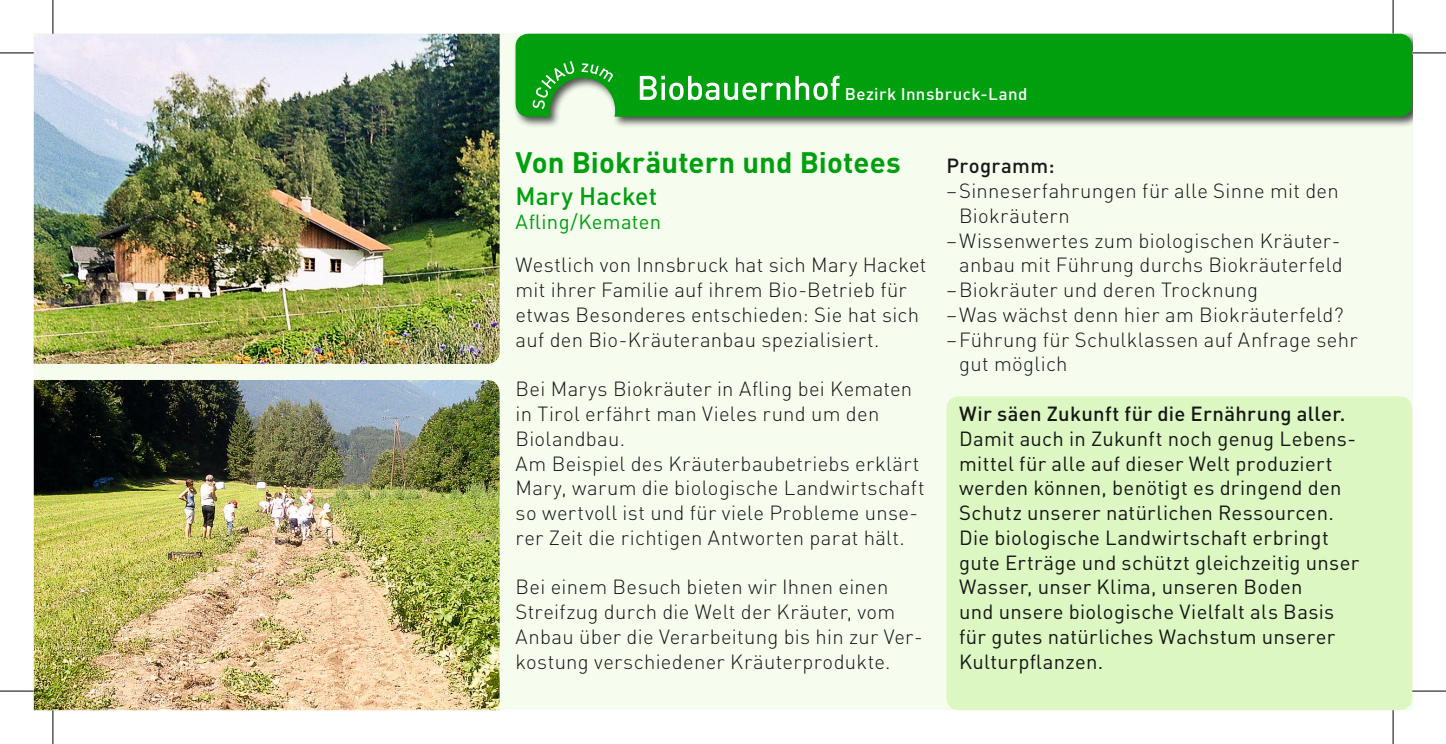
<style>
.page{position:relative;width:1446px;height:744px;background:#fff}
.page>*{position:absolute;margin:0;border:0;box-sizing:border-box;transform-origin:0 0}
.t1{font:700 29.25px "DIN";letter-spacing:.005em;color:#009f0e}
.t2{font:500 24.75px "DIN";letter-spacing:.005em;color:#009f0e}
.t3{font:300 20.25px/24.8px "DIN";letter-spacing:.015em;color:#151616}
.t4{font:20.25px/24.8px "DIN";letter-spacing:.015em;color:#151616}
.t5{font:500 20.25px "DIN";letter-spacing:.015em;color:#151616}
.t6{font:20.25px "DIN";letter-spacing:.015em;color:#009f0e}
.t7{font:500 16.88px "DIN";letter-spacing:.025em;color:#fff}
</style>
<div class="page">
<div style="left:34px;top:34px;width:1377px;height:676px;background:#f6fdef"></div>
<div style="left:513px;top:34px;width:898px;height:94px;background:#151616;opacity:.75"></div>
<div style="left:515px;top:34px;width:896px;height:83px;background:#009f0e"></div>
<svg style="left:639px;top:76px;width:200px;height:24px"></svg>
<svg style="left:532px;top:61px;width:81px;height:48px"></svg>
<div style="left:946px;top:396px;width:465px;height:314px;background:#ddf7c3;border-radius:13px"></div>
<img style="left:34px;top:380px;width:465px;height:330px">
<img style="left:34px;top:34px;width:465px;height:330px">
<hr style="left:0;top:53px;width:34px;height:1px;background:#000">
<hr style="left:1411px;top:53px;width:34px;height:1px;background:#000">
<hr style="left:0;top:690px;width:34px;height:1px;background:#000">
<hr style="left:1411px;top:690px;width:34px;height:1px;background:#000">
<hr style="left:53px;top:0;width:1px;height:34px;background:#000">
<hr style="left:53px;top:710px;width:1px;height:34px;background:#000">
<hr style="left:1392px;top:0;width:1px;height:34px;background:#000">
<hr style="left:1392px;top:710px;width:1px;height:34px;background:#000">
<p class="t7" style="left:844px;top:83px;width:184px">Bezirk Innsbruck-Land</p>
<h1 class="t1" style="left:515px;top:144px;width:387px">Von Biokräutern und Biotees</h1>
<p class="t2" style="left:515px;top:180px;width:143px">Mary Hacket</p>
<p class="t6" style="left:515px;top:209px;width:147px">Afling/Kematen</p>
<p class="t3" style="left:515px;top:252px;width:412px">Westlich von Innsbruck hat sich Mary Hacket mit ihrer Familie auf ihrem Bio-Betrieb für etwas Besonderes entschieden: Sie hat sich auf den Bio-Kräuteranbau spezialisiert.</p>
<p class="t3" style="left:515px;top:376px;width:410px">Bei Marys Biokräuter in Afling bei Kematen in Tirol erfährt man Vieles rund um den Biolandbau.<br>Am Beispiel des Kräuterbaubetriebs erklärt Mary, warum die biologische Landwirtschaft so wertvoll ist und für viele Probleme unse&shy;rer Zeit die richtigen Antworten parat hält.</p>
<p class="t3" style="left:515px;top:574px;width:408px">Bei einem Besuch bieten wir Ihnen einen Streifzug durch die Welt der Kräuter, vom Anbau über die Verarbeitung bis hin zur Ver&shy;kostung verschiedener Kräuterprodukte.</p>
<p class="t5" style="left:946px;top:153px;width:110px">Programm:</p>
<p class="t3" style="left:946px;top:178px;width:394px">–Sinneserfahrungen für alle Sinne mit den</p>
<p class="t3" style="left:959px;top:203px;width:112px">Biokräutern</p>
<p class="t3" style="left:946px;top:228px;width:395px">–Wissenwertes zum biologischen Kräuter-</p>
<p class="t3" style="left:959px;top:252px;width:385px">anbau mit Führung durchs Biokräuterfeld</p>
<p class="t3" style="left:946px;top:277px;width:313px">–Biokräuter und deren Trocknung</p>
<p class="t3" style="left:946px;top:302px;width:399px">–Was wächst denn hier am Biokräuterfeld?</p>
<p class="t3" style="left:946px;top:327px;width:413px">–Führung für Schulklassen auf Anfrage sehr</p>
<p class="t3" style="left:959px;top:351px;width:110px">gut möglich</p>
<p class="t5" style="left:959px;top:401px;width:388px">Wir säen Zukunft für die Ernährung aller.</p>
<p class="t4" style="left:959px;top:425px;width:401px">Damit auch in Zukunft noch genug Lebens&shy;mittel für alle auf dieser Welt produziert werden können, benötigt es dringend den Schutz unserer natürlichen Ressourcen.<br>Die biologische Landwirtschaft erbringt gute Erträge und schützt gleichzeitig unser Wasser, unser Klima, unseren Boden<br>und unsere biologische Vielfalt als Basis für gutes natürliches Wachstum unserer Kulturpflanzen.</p>
</div>
